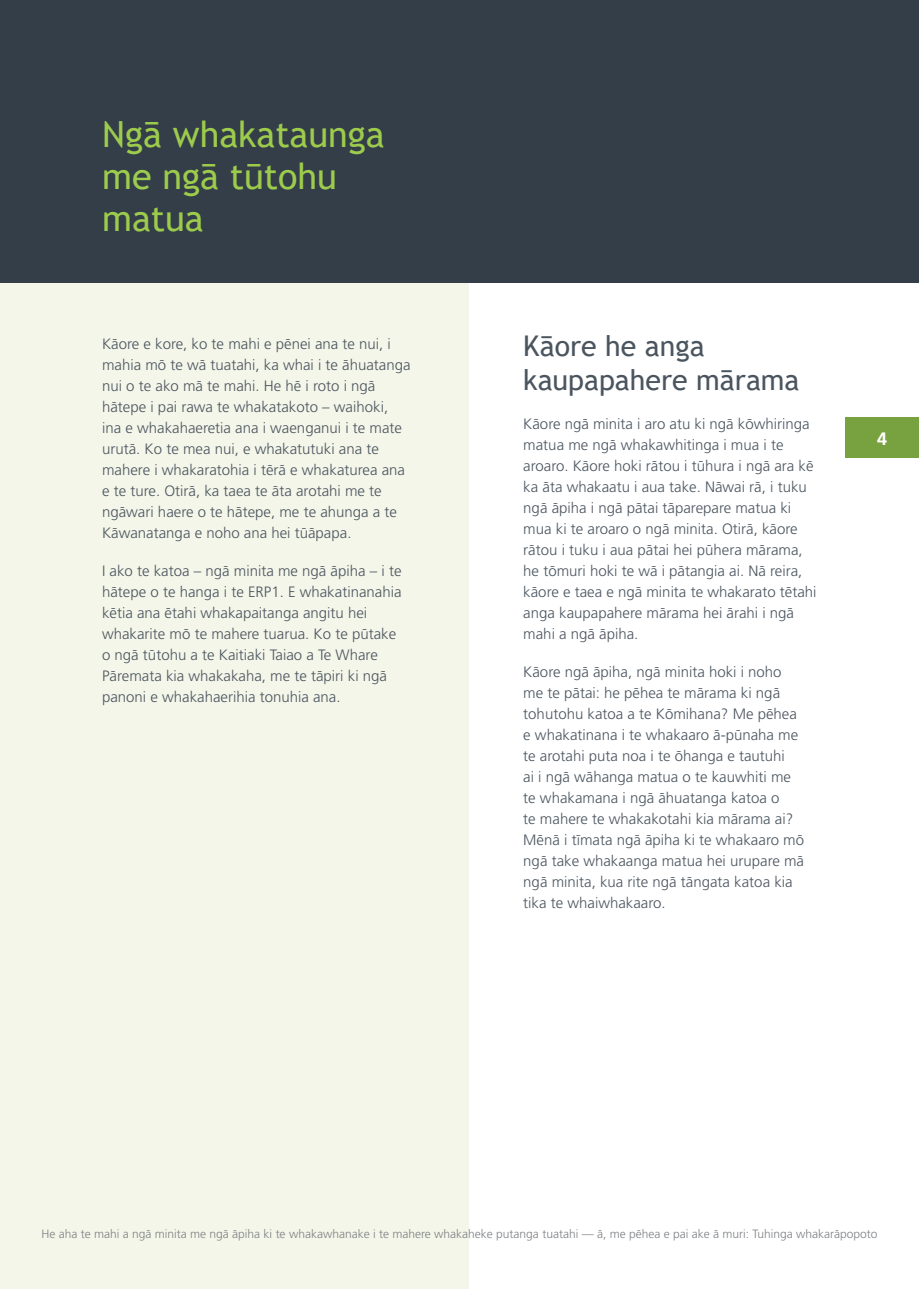
<style>
.page{position:relative;width:919px;height:1289px;background:#fff}
.page>*{position:absolute;margin:0;border:0;box-sizing:border-box;transform-origin:0 0}
.Heading_1{font:36px/42px "Trebuchet MS";color:#9dcb4c}
.Paragraph_text{font:28.5px/34.5px "Trebuchet MS";color:#4b555f}
.Page_number{font:700 18px "Frutiger LT Pro";color:#fff}
.Paragraph_text-2{font:300 15px/21px "Frutiger LT Pro";color:#4b555f}
.t1{font:300 12px "Frutiger LT Pro";color:#7f8185}
</style>
<div class="page">
<div style="left:0;top:2px;width:468px;height:1286px;background:#f4f6e9"></div>
<div style="left:0;top:0;width:918px;height:282px;background:#333e48"></div>
<div style="left:845px;top:417px;width:73px;height:41px;background:#78a23f"></div>
<p class="Heading_1" style="left:102px;top:113px;width:284px">Ngā whakataunga me ngā tūtohu matua</p>
<p class="Paragraph_text-2" style="left:102px;top:333px;width:310px">Kāore e kore, ko te mahi e pēnei ana te nui, i mahia mō te wā tuatahi, ka whai i te āhuatanga nui o te ako mā te mahi. He hē i roto i ngā hātepe i pai rawa te whakatakoto – waihoki, ina e whakahaeretia ana i waenganui i te mate urutā. Ko te mea nui, e whakatutuki ana te mahere i whakaratohia i tērā e whakaturea ana e te ture. Otirā, ka taea te āta arotahi me te ngāwari haere o te hātepe, me te ahunga a te Kāwanatanga e noho ana hei tūāpapa.</p>
<p class="Paragraph_text-2" style="left:102px;top:560px;width:301px">I ako te katoa – ngā minita me ngā āpiha – i te hātepe o te hanga i te ERP1. E whakatinanahia kētia ana ētahi whakapaitanga angitu hei whakarite mō te mahere tuarua. Ko te pūtake o ngā tūtohu a te Kaitiaki Taiao a Te Whare Pāremata kia whakakaha, me te tāpiri ki ngā panoni e whakahaerihia tonuhia ana.</p>
<p class="Paragraph_text" style="left:523px;top:328px;width:278px">Kāore he anga kaupapahere mārama</p>
<p class="Paragraph_text-2" style="left:523px;top:413px;width:295px">Kāore ngā minita i aro atu ki ngā kōwhiringa matua me ngā whakawhitinga i mua i te aroaro. Kāore hoki rātou i tūhura i ngā ara kē ka āta whakaatu i aua take. Nāwai rā, i tuku ngā āpiha i ngā pātai tāparepare matua ki mua ki te aroaro o ngā minita. Otirā, kāore rātou i tuku i aua pātai hei pūhera mārama, he tōmuri hoki te wā i pātangia ai. Nā reira, kāore e taea e ngā minita te whakarato tētahi anga kaupapahere mārama hei ārahi i ngā mahi a ngā āpiha.</p>
<p class="Paragraph_text-2" style="left:523px;top:661px;width:282px">Kāore ngā āpiha, ngā minita hoki i noho me te pātai: he pēhea te mārama ki ngā tohutohu katoa a te Kōmihana? Me pēhea e whakatinana i te whakaaro ā-pūnaha me te arotahi puta noa i te ōhanga e tautuhi<br>ai i ngā wāhanga matua o te kauwhiti me te whakamana i ngā āhuatanga katoa o<br>te mahere te whakakotahi kia mārama ai?<br>Mēnā i tīmata ngā āpiha ki te whakaaro mō ngā take whakaanga matua hei urupare mā ngā minita, kua rite ngā tāngata katoa kia tika te whaiwhakaaro.</p>
<p class="Page_number" style="left:877px;top:428px;width:12px">4</p>
<p class="t1" style="left:41px;top:1227px;width:837px">He aha te mahi a ngā minita me ngā āpiha ki te whakawhanake i te mahere whakaheke putanga tuatahi — ā, me pēhea e pai ake ā muri: Tuhinga whakarāpopoto</p>
</div>
